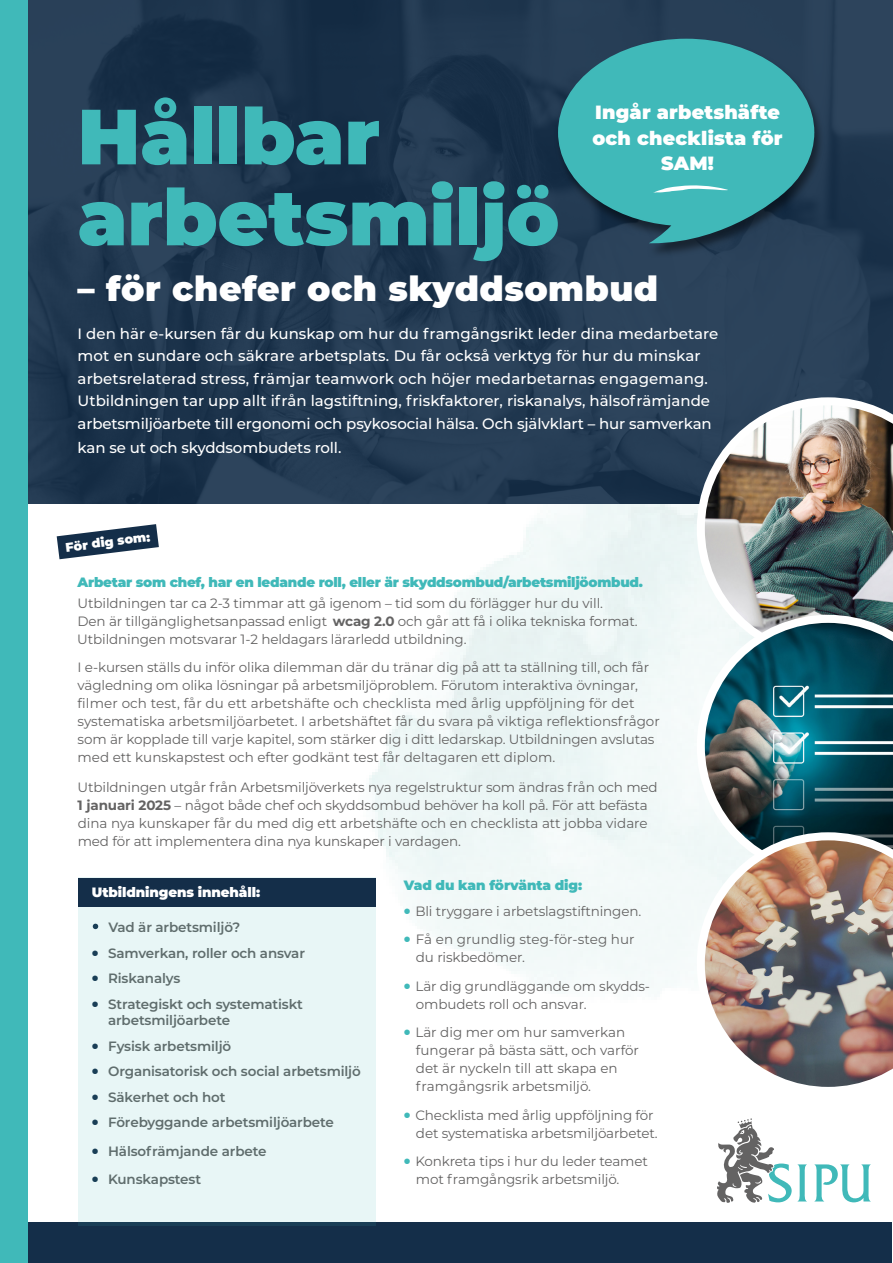
<style>
.page{position:relative;width:893px;height:1263px;background:#fff}
.page>*{position:absolute;margin:0;border:0;box-sizing:border-box;transform-origin:0 0}
.t1{font:900 78px/81px "Montserrat";color:#40b9b9}
.t2{font:900 34.5px "Montserrat";letter-spacing:.015em;color:#fff}
.t3{font:900 19.2px/25.5px "Montserrat";letter-spacing:.01em;color:#fff;text-align:center}
.t4{font:500 15px/22.5px "Montserrat";color:#fff}
.t5{font:13.5px/18px "Montserrat";letter-spacing:-.01em;color:#646363}
.t6{font:600 13.5px/16.5px "Montserrat";letter-spacing:-.01em;color:#646363}
.t7{font:900 13.5px "Montserrat";letter-spacing:-.02em;color:#40b9b9}
.t8{font:900 13.5px "Montserrat";letter-spacing:-.01em;color:#fff}
.t9{font:900 12.6px "Montserrat";color:#fff}
.s1{font-weight:700}
.s2{font-weight:900;font-size:16.5px;color:#40b9b9}
.s3{font-weight:900;font-size:16.5px;color:#142e49}
</style>
<div class="page">
<img style="left:27px;top:0;width:866px;height:503px">
<img style="left:697px;top:397px;width:196px;height:218px">
<svg style="left:57px;top:524px;width:102px;height:35px"></svg>
<img style="left:697px;top:615px;width:196px;height:217px">
<img style="left:697px;top:832px;width:196px;height:255px">
<div style="left:1px;top:1222px;width:891px;height:41px;background:#142e49"></div>
<svg style="left:555px;top:39px;width:270px;height:219px;background:#263d54"></svg>
<svg style="left:558px;top:39px;width:256px;height:204px;background:#37969c"></svg>
<svg style="left:653px;top:185px;width:78px;height:8px"></svg>
<div style="left:0;top:0;width:27px;height:1263px;background:#40b9b9"></div>
<div style="left:78px;top:878px;width:298px;height:348px;background:#e8f6f6"></div>
<div style="left:78px;top:878px;width:298px;height:29px;background:#142e49"></div>
<svg style="left:814px;top:1164px;width:57px;height:38px"></svg>
<svg style="left:717px;top:1118px;width:90px;height:85px"></svg>
<h1 class="t1" style="left:78px;top:94px;width:483px">Hållbar arbetsmiljö</h1>
<h2 class="t2" style="left:78px;top:266px;width:582px">– för chefer och skyddsombud</h2>
<h3 class="t3" style="left:592px;top:99px;width:192px">Ingår arbetshäfte och checklista för<br>SAM!</h3>
<p class="t4" style="left:78px;top:322px;width:642px">I den här e-kursen får du kunskap om hur du framgångsrikt leder dina medarbetare mot en sundare och säkrare arbetsplats. Du får också verktyg för hur du minskar arbetsrelaterad stress, främjar teamwork och höjer medarbetarnas engagemang.<br>Utbildningen tar upp allt ifrån lagstiftning, friskfaktorer, riskanalys, hälsofrämjande arbetsmiljöarbete till ergonomi och psykosocial hälsa. Och självklart – hur samverkan</p>
<p class="t4" style="left:78px;top:436px;width:265px">kan se ut och skyddsombudets roll.</p>
<p class="t9" style="left:65px;top:539px;width:86px;rotate:-7deg">För dig som:</p>
<p class="t7" style="left:78px;top:573px;width:567px">Arbetar som chef, har en ledande roll, eller är skyddsombud/arbetsmiljöombud.</p>
<p class="t5" style="left:78px;top:593px;width:562px">Utbildningen tar ca 2-3 timmar att gå igenom – tid som du förlägger hur du vill.<br>Den är tillgänglighetsanpassad enligt <span class="s1">wcag 2.0</span> och går att få i olika tekniska format.</p>
<p class="t5" style="left:78px;top:658px;width:584px">I e-kursen ställs du inför olika dilemman där du tränar dig på att ta ställning till, och får vägledning om olika lösningar på arbetsmiljöproblem. Förutom interaktiva övningar, filmer och test, får du ett arbetshäfte och checklista med årlig uppföljning för det systematiska arbetsmiljöarbetet. I arbetshäftet får du svara på viktiga reflektionsfrågor som är kopplade till varje kapitel, som stärker dig i ditt ledarskap. Utbildningen avslutas med ett kunskapstest och efter godkänt test får deltagaren ett diplom.</p>
<p class="t5" style="left:78px;top:778px;width:582px">Utbildningen utgår från Arbetsmiljöverkets nya regelstruktur som ändras från och med <span class="s1">1 januari 2025</span> – något både chef och skyddsombud behöver ha koll på. För att befästa dina nya kunskaper får du med dig ett arbetshäfte och en checklista att jobba vidare med för att implementera dina nya kunskaper i vardagen.</p>
<p class="t5" style="left:77px;top:629px;width:391px">Utbildningen motsvarar 1-2 heldagars lärarledd utbildning.</p>
<p class="t8" style="left:92px;top:883px;width:170px">Utbildningens innehåll:</p>
<p class="t7" style="left:404px;top:876px;width:180px">Vad du kan förvänta dig:</p>
<p class="t5" style="left:404px;top:901px;width:239px"><span class="s2">•</span> Bli tryggare i arbetslagstiftningen.</p>
<p class="t5" style="left:416px;top:930px;width:220px;text-indent:-12px"><span class="s2">•</span> Få en grundlig steg-för-steg hur du riskbedömer.</p>
<p class="t5" style="left:416px;top:976px;width:236px;text-indent:-12px"><span class="s2">•</span> Lär dig grundläggande om skydds&shy;ombudets roll och ansvar.</p>
<p class="t5" style="left:416px;top:1023px;width:225px;text-indent:-12px"><span class="s2">•</span> Lär dig mer om hur samverkan fungerar på bästa sätt, och varför det är nyckeln till att skapa en framgångsrik arbetsmiljö.</p>
<p class="t5" style="left:416px;top:1105px;width:243px;text-indent:-12px"><span class="s2">•</span> Checklista med årlig uppföljning för det systematiska arbetsmiljöarbetet.</p>
<p class="t5" style="left:416px;top:1152px;width:233px;text-indent:-12px"><span class="s2">•</span> Konkreta tips i hur du leder teamet mot framgångsrik arbetsmiljö.</p>
<p class="t6" style="left:108px;top:919px;width:133px">Vad är arbetsmiljö?</p>
<p class="t6" style="left:92px;top:944px;width:215px"><span class="s3">•</span> Samverkan, roller och ansvar</p>
<p class="t6" style="left:92px;top:970px;width:90px"><span class="s3">•</span> Riskanalys</p>
<p class="t6" style="left:108px;top:995px;width:196px;text-indent:-16px"><span class="s3">•</span> Strategiskt och systematiskt arbetsmiljöarbete</p>
<p class="t6" style="left:92px;top:1037px;width:141px"><span class="s3">•</span> Fysisk arbetsmiljö</p>
<p class="t6" style="left:92px;top:1063px;width:270px"><span class="s3">•</span> Organisatorisk och social arbetsmiljö</p>
<p class="t6" style="left:92px;top:1088px;width:135px"><span class="s3">•</span> Säkerhet och hot</p>
<p class="t6" style="left:92px;top:1114px;width:243px"><span class="s3">•</span> Förebyggande arbetsmiljöarbete</p>
<p class="t6" style="left:92px;top:1142px;width:176px"><span class="s3">•</span> Hälsofrämjande arbete</p>
<p class="t6" style="left:92px;top:1171px;width:111px"><span class="s3">•</span> Kunskapstest</p>
</div>
